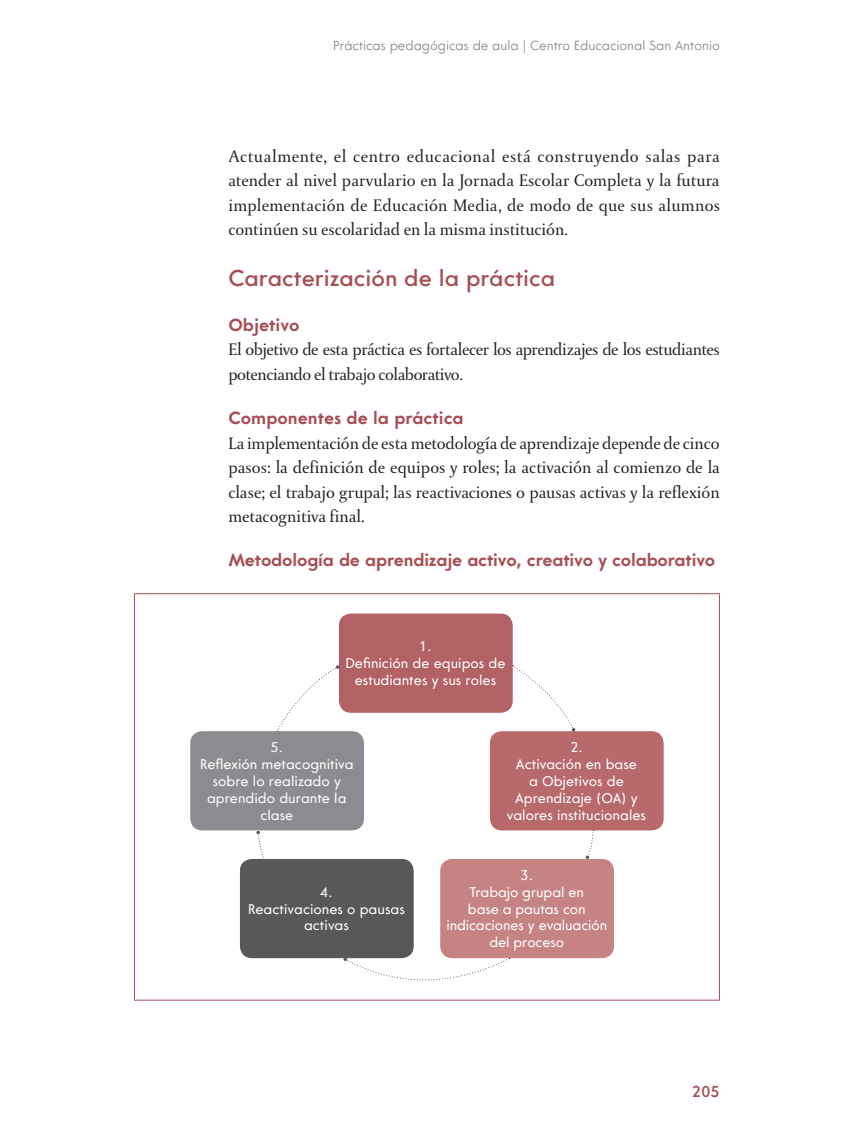
<style>
.page{position:relative;width:844px;height:1141px;background:#fff}
.page>*{position:absolute;margin:0;border:0;box-sizing:border-box;transform-origin:0 0}
.Subtitulo_1{font:500 22.75px "Core Sans G";color:#a74f55}
.TXt_base{font:17.5px/24.5px "DTL Paradox ST";letter-spacing:-.015em;color:#231f20;text-align:justify}
.Titulo_figura___nara{font:700 17.5px "Core Sans G";letter-spacing:-.01em;color:#a74f55}
.t1{font:500 15.75px "Core Sans G";color:#a74f55}
.t2{font:14px/16.8px "Core Sans G";color:#fff;text-align:center}
.t3{font:300 13.12px "Core Sans G";color:#808285}
</style>
<div class="page">
<hr style="left:134px;top:593px;width:585px;height:1px;background:#a74f55">
<hr style="left:134px;top:594px;width:1px;height:406px;background:#a74f55">
<hr style="left:718px;top:594px;width:1px;height:406px;background:#a74f55">
<hr style="left:134px;top:1000px;width:585px;height:1px;background:#a74f55">
<div style="left:339px;top:614px;width:173px;height:99px;background:#b26164;border-radius:12px"></div>
<div style="left:190px;top:731px;width:174px;height:99px;background:#8a8c8f;border-radius:12px"></div>
<div style="left:489px;top:731px;width:174px;height:99px;background:#b7696c;border-radius:12px"></div>
<div style="left:240px;top:859px;width:173px;height:99px;background:#57585a;border-radius:12px"></div>
<div style="left:440px;top:859px;width:174px;height:99px;background:#c68384;border-radius:12px"></div>
<svg style="left:512px;top:665px;width:63px;height:66px"></svg>
<svg style="left:277px;top:665px;width:62px;height:67px"></svg>
<svg style="left:343px;top:957px;width:166px;height:44px"></svg>
<svg style="left:256px;top:831px;width:8px;height:27px"></svg>
<svg style="left:585px;top:830px;width:9px;height:29px"></svg>
<p class="t3" style="left:333px;top:37px;width:388px">Prácticas pedagógicas de aula | Centro Educacional San Antonio</p>
<p class="TXt_base" style="left:228px;top:144px;width:493px">Actualmente, el centro educacional está construyendo salas para atender al nivel parvulario en la Jornada Escolar Completa y la futura implementación de Educación Media, de modo de que sus alumnos continúen su escolaridad en la misma institución.</p>
<p class="Subtitulo_1" style="left:228px;top:265px;width:328px">Caracterización de la práctica</p>
<p class="Titulo_figura___nara" style="left:228px;top:314px;width:72px">Objetivo</p>
<p class="TXt_base" style="left:228px;top:337px;width:493px">El objetivo de esta práctica es fortalecer los aprendizajes de los estudiantes potenciando el trabajo colaborativo.</p>
<p class="Titulo_figura___nara" style="left:228px;top:407px;width:237px">Componentes de la práctica</p>
<p class="TXt_base" style="left:228px;top:431px;width:493px">La implementación de esta metodología de aprendizaje depende de cinco pasos: la definición de equipos y roles; la activación al comienzo de la clase; el trabajo grupal; las reactivaciones o pausas activas y la reflexión metacognitiva final.</p>
<p class="Titulo_figura___nara" style="left:228px;top:550px;width:488px">Metodología de aprendizaje activo, creativo y colaborativo</p>
<p class="t2" style="left:345px;top:638px;width:162px">1.<br>Definición de equipos de estudiantes y sus roles</p>
<p class="t2" style="left:200px;top:739px;width:155px">5.<br>Reflexión metacognitiva sobre lo realizado y aprendido durante la clase</p>
<p class="t2" style="left:506px;top:739px;width:141px">2.<br>Activación en base<br>a Objetivos de<br>Aprendizaje (OA) y valores institucionales</p>
<p class="t2" style="left:248px;top:884px;width:158px">4.<br>Reactivaciones o pausas activas</p>
<p class="t2" style="left:446px;top:867px;width:162px">3.<br>Trabajo grupal en<br>base a pautas con indicaciones y evaluación del proceso</p>
<p class="t1" style="left:691px;top:1082px;width:30px">205</p>
</div>
